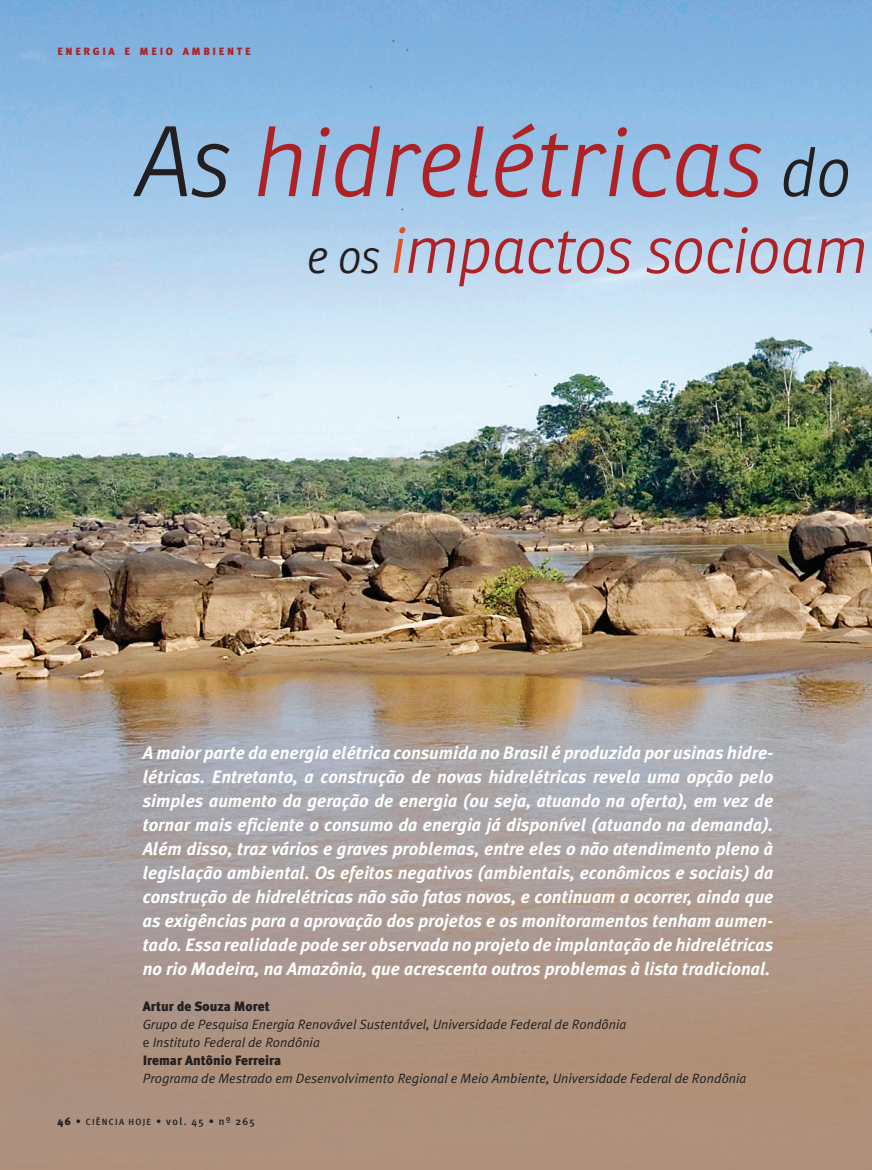
<style>
.page{position:relative;width:872px;height:1170px;background:#fff}
.page>*{position:absolute;margin:0;border:0;box-sizing:border-box;transform-origin:0 0}
.Título{font:italic 300 96.9px "Ronnia";color:#ae2226}
.Título-2{font:italic 300 64.35px "Ronnia";letter-spacing:-.01em;color:#ae2226}
.Abertura{font:italic 700 18px/24px "Meta Plus";color:#fff;text-align:justify}
.Nome_da_instituição{font:italic 13.5px "Meta Plus Normal";color:#231f20}
.Nome_do_autor{font:900 13.5px "Meta Plus";color:#231f20}
.t1{font:500 10.5px "Meta Plus";letter-spacing:.13em;color:#231f20}
.Retranquinha{font:900 10.5px "Meta Plus";letter-spacing:.25em;color:#ae2226}
.s1{color:#231f20}
.s2{font-size:68.1px;color:#231f20}
.s3{font-size:46.35px;color:#231f20}
.s4{color:#de5225}
.s5{font-style:normal}
.s6{font-weight:900}
.s7{font-size:9px}
</style>
<div class="page">
<img style="left:0;top:0;width:872px;height:1169px">
<p class="Retranquinha" style="left:57px;top:45px;width:195px">ENERGIA E MEIO AMBIENTE</p>
<p class="Título" style="left:134px;top:102px;width:717px"><span class="s1">As</span> hidrelétricas <span class="s2">do</span></p>
<p class="Título-2" style="left:306px;top:210px;width:562px"><span class="s3">e os</span> <span class="s4">i</span>mpactos socioam</p>
<p class="Abertura" style="left:143px;top:740px;width:632px">A maior parte da energia elétrica consumida no Brasil é produzida por usinas hidre&shy;létricas. Entretanto, a construção de novas hidrelétricas revela uma opção pelo simples aumento da geração de energia (ou seja, atuando na oferta), em vez de tornar mais eficiente o consumo da energia já disponível (atuando na demanda).<br>Além disso, traz vários e graves problemas, entre eles o não atendimento pleno à legislação ambiental. Os efeitos negativos (ambientais, econômicos e sociais) da construção de hidrelétricas não são fatos novos, e continuam a ocorrer, ainda que as exigências para a aprovação dos projetos e os monitoramentos tenham aumen&shy;tado. Essa realidade pode ser observada no projeto de implantação de hidrelétricas no rio Madeira, na Amazônia, que acrescenta outros problemas à lista tradicional.</p>
<p class="Nome_do_autor" style="left:143px;top:998px;width:128px">Artur de Souza Moret</p>
<p class="Nome_da_instituição" style="left:143px;top:1016px;width:485px">Grupo de Pesquisa Energia Renovável Sustentável, Universidade Federal de Rondônia</p>
<p class="Nome_da_instituição" style="left:143px;top:1034px;width:179px"><span class="s5">e</span> Instituto Federal de Rondônia</p>
<p class="Nome_do_autor" style="left:143px;top:1052px;width:140px">Iremar Antônio Ferreira</p>
<p class="Nome_da_instituição" style="left:143px;top:1070px;width:605px">Programa de Mestrado em Desenvolvimento Regional e Meio Ambiente, Universidade Federal de Rondônia</p>
<p class="t1" style="left:57px;top:1115px;width:199px"><span class="s6">46</span> • <span class="s7">CIÊNCIA HOJE</span> • VOL. 45 • Nº 265</p>
</div>
